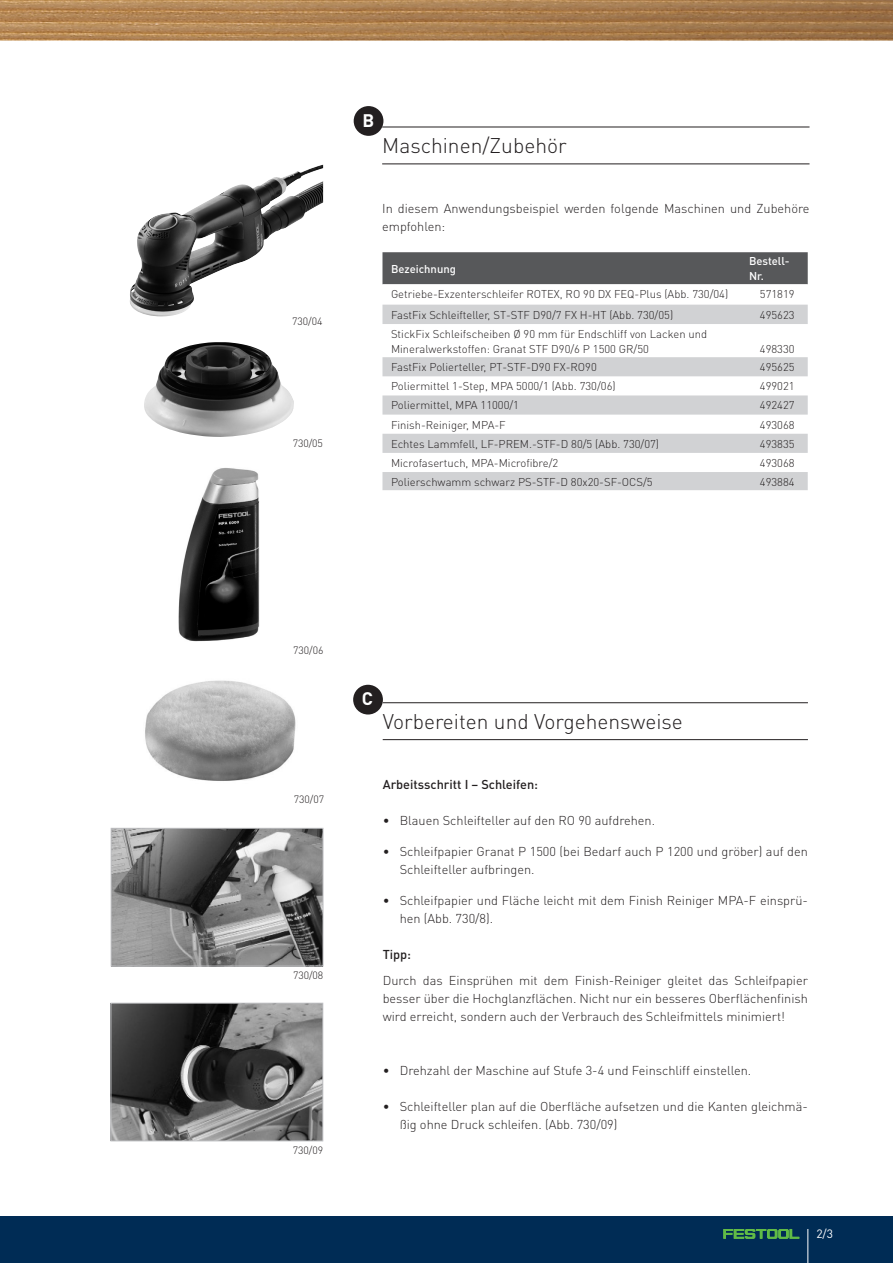
<style>
.page{position:relative;width:893px;height:1263px;background:#fff}
.page>*{position:absolute;margin:0;border:0;box-sizing:border-box;transform-origin:0 0}
.t1{font:300 21px "DIN Pro";color:#231f20}
.t2{font:700 18px "DIN Pro";color:#fff}
.t3{font:300 12.75px/18px "DIN Pro";color:#231f20}
.t4{font:500 12.75px "DIN Pro";color:#231f20}
.t5{font:12px "DIN Pro";color:#fff}
.t6{font:300 11.25px/15px "DIN Pro";color:#231f20}
.t7{font:500 11.25px/15px "DIN Pro";color:#fff}
.t8{font:300 10.5px "DIN Pro";letter-spacing:-.005em;color:#231f20}
</style>
<div class="page">
<div style="left:0;top:1216px;width:893px;height:47px;background:#002c55"></div>
<img style="left:0;top:0;width:893px;height:41px">
<svg style="left:723px;top:1229px;width:76px;height:10px"></svg>
<hr style="left:807px;top:1229px;width:1px;height:34px;background:#fff">
<div style="left:382px;top:252px;width:426px;height:32px;background:#57585a"></div>
<svg style="left:382px;top:284px;width:426px;height:21px"></svg>
<svg style="left:382px;top:305px;width:426px;height:185px"></svg>
<div style="left:354px;top:106px;width:29px;height:30px;background:#231f20;border-radius:50%"></div>
<hr style="left:382px;top:127px;width:427px;height:1px;background:#231f20">
<hr style="left:382px;top:163px;width:427px;height:1px;background:#231f20">
<img style="left:145px;top:680px;width:151px;height:101px">
<img style="left:178px;top:468px;width:81px;height:174px">
<img style="left:130px;top:171px;width:193px;height:145px">
<img style="left:144px;top:342px;width:150px;height:95px">
<div style="left:353px;top:685px;width:30px;height:29px;background:#231f20;border-radius:50%"></div>
<hr style="left:383px;top:702px;width:425px;height:1px;background:#231f20">
<hr style="left:383px;top:739px;width:425px;height:1px;background:#231f20">
<img style="left:113px;top:830px;width:208px;height:134px">
<div style="left:111px;top:828px;width:212px;height:138px;border:1px solid #bcbdc0"></div>
<img style="left:113px;top:1005px;width:208px;height:134px">
<div style="left:111px;top:1003px;width:212px;height:138px;border:1px solid #bcbdc0"></div>
<p class="t8" style="left:292px;top:314px;width:32px">730/04</p>
<p class="t8" style="left:293px;top:436px;width:32px">730/05</p>
<h2 class="t2" style="left:362px;top:108px;width:13px">B</h2>
<h1 class="t1" style="left:382px;top:131px;width:186px">Maschinen/Zubehör</h1>
<p class="t3" style="left:382px;top:199px;width:429px">In diesem Anwendungsbeispiel werden folgende Maschinen und Zubehöre empfohlen:</p>
<p class="t7" style="left:391px;top:261px;width:67px">Bezeichnung</p>
<p class="t7" style="left:749px;top:253px;width:42px">Bestell-<br>Nr.</p>
<p class="t6" style="left:391px;top:286px;width:339px">Getriebe-Exzenterschleifer ROTEX, RO 90 DX FEQ-Plus (Abb. 730/04)</p>
<p class="t6" style="left:760px;top:286px;width:36px">571819</p>
<p class="t6" style="left:391px;top:306px;width:284px">FastFix Schleifteller, ST-STF D90/7 FX H-HT (Abb. 730/05)</p>
<p class="t6" style="left:760px;top:306px;width:36px">495623</p>
<p class="t6" style="left:391px;top:326px;width:318px">StickFix Schleifscheiben Ø 90 mm für Endschliff von Lacken und<br>Mineralwerkstoffen: Granat STF D90/6 P 1500 GR/50</p>
<p class="t6" style="left:760px;top:341px;width:36px">498330</p>
<p class="t6" style="left:391px;top:359px;width:207px">FastFix Polierteller, PT-STF-D90 FX-RO90</p>
<p class="t6" style="left:760px;top:359px;width:36px">495625</p>
<p class="t6" style="left:391px;top:378px;width:226px">Poliermittel 1-Step, MPA 5000/1 (Abb. 730/06)</p>
<p class="t6" style="left:760px;top:378px;width:36px">499021</p>
<p class="t6" style="left:391px;top:397px;width:130px">Poliermittel, MPA 11000/1</p>
<p class="t6" style="left:760px;top:397px;width:36px">492427</p>
<p class="t6" style="left:391px;top:416px;width:116px">Finish-Reiniger, MPA-F</p>
<p class="t6" style="left:760px;top:416px;width:36px">493068</p>
<p class="t6" style="left:391px;top:436px;width:270px">Echtes Lammfell, LF-PREM.-STF-D 80/5 (Abb. 730/07)</p>
<p class="t6" style="left:760px;top:436px;width:36px">493835</p>
<p class="t6" style="left:391px;top:455px;width:169px">Microfasertuch, MPA-Microfibre/2</p>
<p class="t6" style="left:760px;top:455px;width:36px">493068</p>
<p class="t6" style="left:391px;top:474px;width:263px">Polierschwamm schwarz PS-STF-D 80x20-SF-OCS/5</p>
<p class="t6" style="left:760px;top:474px;width:36px">493884</p>
<p class="t8" style="left:293px;top:643px;width:32px">730/06</p>
<p class="t8" style="left:294px;top:792px;width:32px">730/07</p>
<p class="t8" style="left:293px;top:968px;width:32px">730/08</p>
<p class="t8" style="left:293px;top:1143px;width:32px">730/09</p>
<h2 class="t2" style="left:362px;top:686px;width:13px">C</h2>
<h1 class="t1" style="left:383px;top:707px;width:302px">Vorbereiten und Vorgehensweise</h1>
<p class="t4" style="left:383px;top:776px;width:157px">Arbeitsschritt I – Schleifen:</p>
<p class="t3" style="left:383px;top:811px;width:274px">• Blauen Schleifteller auf den RO 90 aufdrehen.</p>
<p class="t3" style="left:400px;top:842px;width:410px;text-indent:-17px">• Schleifpapier Granat P 1500 (bei Bedarf auch P 1200 und gröber) auf den<br>Schleifteller aufbringen.</p>
<p class="t3" style="left:400px;top:890px;width:410px;text-indent:-17px">• Schleifpapier und Fläche leicht mit dem Finish Reiniger MPA-F einsprü&shy;hen (Abb. 730/8).</p>
<p class="t4" style="left:383px;top:945px;width:30px">Tipp:</p>
<p class="t3" style="left:383px;top:971px;width:427px;text-align:justify">Durch das Einsprühen mit dem Finish-Reiniger gleitet das Schleifpapier besser über die Hochglanzflächen. Nicht nur ein besseres Oberflächenfinish wird erreicht, sondern auch der Verbrauch des Schleifmittels minimiert!</p>
<p class="t3" style="left:383px;top:1061px;width:370px">• Drehzahl der Maschine auf Stufe 3-4 und Feinschliff einstellen.</p>
<p class="t3" style="left:400px;top:1097px;width:410px;text-indent:-17px">• Schleifteller plan auf die Oberfläche aufsetzen und die Kanten gleichmä&shy;ßig ohne Druck schleifen. (Abb. 730/09)</p>
<p class="t5" style="left:816px;top:1225px;width:18px">2/3</p>
</div>
